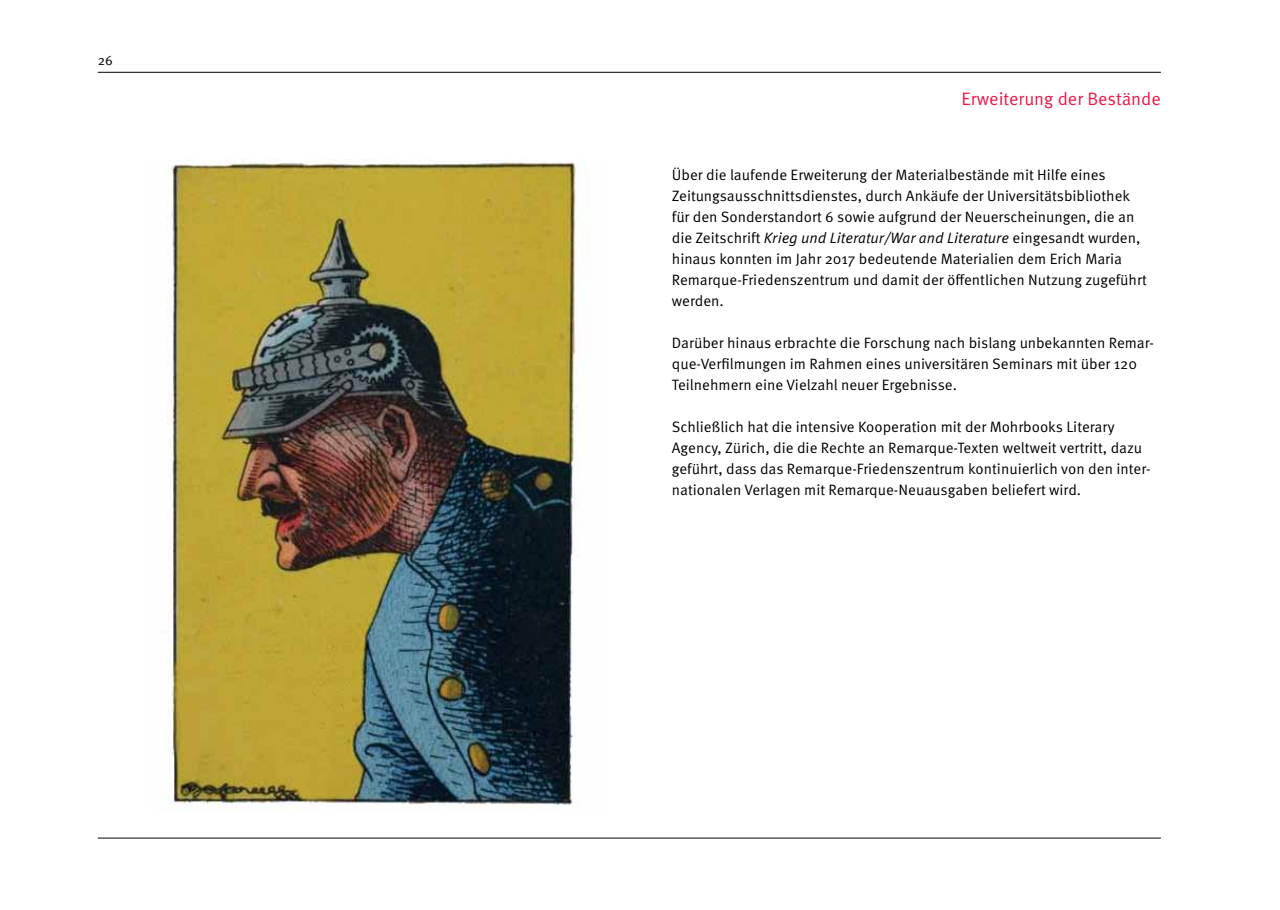
<style>
.page{position:relative;width:1280px;height:910px;background:#fff}
.page>*{position:absolute;margin:0;border:0;box-sizing:border-box;transform-origin:0 0}
.t1{font:18px "Meta OT";color:#ed1846}
.t2{font:15px/21px "Meta OT";color:#000}
.t3{font:13.5px "Meta OT";color:#000}
.s1{font-style:italic}
</style>
<div class="page">
<hr style="left:98px;top:72px;width:1063px;height:1px;background:#000">
<hr style="left:98px;top:838px;width:1063px;height:1px;background:#000">
<img style="left:167px;top:159px;width:420px;height:649px">
<p class="t3" style="left:98px;top:53px;width:17px">26</p>
<p class="t1" style="left:961px;top:88px;width:201px">Erweiterung der Bestände</p>
<p class="t2" style="left:672px;top:165px;width:477px">Über die laufende Erweiterung der Materialbestände mit Hilfe eines Zeitungsausschnittsdienstes, durch Ankäufe der Universitätsbibliothek für den Sonderstandort 6 sowie aufgrund der Neuerscheinungen, die an die Zeitschrift <span class="s1">Krieg und Literatur/War and Literature</span> eingesandt wurden, hinaus konnten im Jahr 2017 bedeutende Materialien dem Erich Maria Remarque-Friedenszentrum und damit der öffentlichen Nutzung zugeführt werden.</p>
<p class="t2" style="left:672px;top:333px;width:484px">Darüber hinaus erbrachte die Forschung nach bislang unbekannten Remar&shy;que-Verfilmungen im Rahmen eines universitären Seminars mit über 120<br>Teilnehmern eine Vielzahl neuer Ergebnisse.</p>
<p class="t2" style="left:672px;top:417px;width:480px">Schließlich hat die intensive Kooperation mit der Mohrbooks Literary Agency, Zürich, die die Rechte an Remarque-Texten weltweit vertritt, dazu geführt, dass das Remarque-Friedenszentrum kontinuierlich von den inter&shy;nationalen Verlagen mit Remarque-Neuausgaben beliefert wird.</p>
</div>
